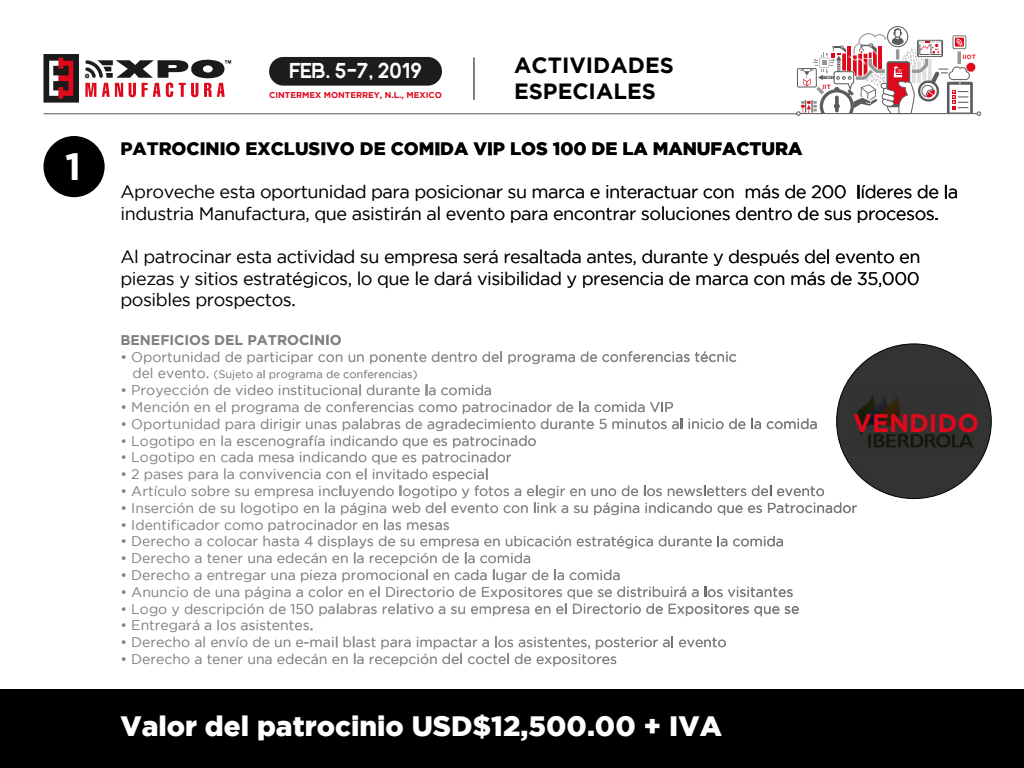
<style>
.page{position:relative;width:1024px;height:768px;background:#fff}
.page>*{position:absolute;margin:0;border:0;box-sizing:border-box;transform-origin:0 0}
.t1{font:700 38.1px "Gotham";color:#fff}
.t2{font:900 28px "Gotham";color:#fff}
.t3{font:700 25.4px "Gotham";color:#df091b}
.t4{font:700 22px/26.4px "Gotham";color:#000}
.t5{font:700 21.4px "Quantify";color:#fff}
.t6{font:18px/21.6px "Gotham";letter-spacing:-.025em;color:#000}
.t7{font:900 18px "Gotham";color:#000}
.t8{font:14px "Gotham";color:#808080}
.t9{font:700 14px "Gotham";color:#808080}
.t10{font:11px "Gotham";color:#808080}
.t11{font:700 8.4px "Gotham";color:#df091b}
.t12{font:5.9px "America Faster";letter-spacing:.05em;color:#e0081b}
.s1{font-size:14px}
</style>
<div class="page">
<div style="left:43px;top:54px;width:36px;height:49px;background:#191a19"></div>
<svg style="left:49px;top:58px;width:24px;height:41px"></svg>
<svg style="left:85px;top:59px;width:146px;height:38px"></svg>
<div style="left:269px;top:57px;width:173px;height:29px;background:#1d1d1b;border-radius:14px"></div>
<div style="left:887px;top:26px;width:21px;height:21px;border:1px solid #5d5c5c;border-radius:50%"></div>
<svg style="left:796px;top:28px;width:185px;height:88px"></svg>
<hr style="left:43px;top:114px;width:754px;height:1px;background:#ccc">
<hr style="left:43px;top:113px;width:754px;height:1px;background:#5d5c5c">
<hr style="left:473px;top:58px;width:1px;height:42px;background:#000">
<div style="left:43px;top:136px;width:62px;height:61px;background:#000;border-radius:50%"></div>
<svg style="left:161px;top:142px;width:79px;height:13px"></svg>
<svg style="left:247px;top:142px;width:107px;height:13px"></svg>
<svg style="left:361px;top:143px;width:24px;height:12px"></svg>
<svg style="left:391px;top:142px;width:114px;height:13px"></svg>
<svg style="left:511px;top:142px;width:36px;height:13px"></svg>
<svg style="left:553px;top:142px;width:33px;height:13px"></svg>
<svg style="left:593px;top:143px;width:24px;height:12px"></svg>
<svg style="left:624px;top:142px;width:24px;height:13px"></svg>
<svg style="left:654px;top:142px;width:148px;height:13px"></svg>
<svg style="left:161px;top:185px;width:53px;height:14px"></svg>
<svg style="left:221px;top:186px;width:33px;height:13px"></svg>
<svg style="left:261px;top:185px;width:104px;height:16px"></svg>
<svg style="left:373px;top:189px;width:35px;height:12px"></svg>
<svg style="left:416px;top:185px;width:86px;height:16px"></svg>
<svg style="left:508px;top:189px;width:18px;height:9px"></svg>
<svg style="left:533px;top:189px;width:51px;height:10px"></svg>
<svg style="left:591px;top:189px;width:9px;height:10px"></svg>
<svg style="left:607px;top:185px;width:91px;height:14px"></svg>
<svg style="left:704px;top:189px;width:30px;height:10px"></svg>
<svg style="left:746px;top:185px;width:33px;height:13px"></svg>
<svg style="left:785px;top:185px;width:21px;height:14px"></svg>
<svg style="left:812px;top:185px;width:34px;height:14px"></svg>
<svg style="left:858px;top:185px;width:53px;height:14px"></svg>
<svg style="left:918px;top:185px;width:20px;height:14px"></svg>
<svg style="left:945px;top:185px;width:12px;height:13px"></svg>
<svg style="left:161px;top:207px;width:32px;height:13px"></svg>
<svg style="left:201px;top:207px;width:108px;height:15px"></svg>
<svg style="left:315px;top:210px;width:31px;height:13px"></svg>
<svg style="left:353px;top:207px;width:68px;height:13px"></svg>
<svg style="left:427px;top:207px;width:13px;height:13px"></svg>
<svg style="left:447px;top:208px;width:57px;height:12px"></svg>
<svg style="left:511px;top:210px;width:36px;height:13px"></svg>
<svg style="left:554px;top:208px;width:82px;height:12px"></svg>
<svg style="left:642px;top:207px;width:88px;height:13px"></svg>
<svg style="left:736px;top:207px;width:56px;height:13px"></svg>
<svg style="left:798px;top:207px;width:21px;height:13px"></svg>
<svg style="left:825px;top:210px;width:26px;height:10px"></svg>
<svg style="left:858px;top:210px;width:79px;height:13px"></svg>
<svg style="left:161px;top:250px;width:758px;height:59px"></svg>
<svg style="left:162px;top:335px;width:47px;height:10px"></svg>
<svg style="left:216px;top:335px;width:27px;height:10px"></svg>
<svg style="left:249px;top:335px;width:92px;height:10px"></svg>
<svg style="left:161px;top:351px;width:696px;height:315px"></svg>
<div style="left:0;top:689px;width:1024px;height:79px;background:#000"></div>
<svg style="left:837px;top:344px;width:154px;height:155px;background:#30302e"></svg>
<h1 class="t1" style="left:65px;top:144px;width:18px">1</h1>
<h3 class="t5" style="left:289px;top:60px;width:134px">FEB. 5-7, 2019</h3>
<p class="t11" style="left:269px;top:90px;width:174px">CINTERMEX MONTERREY, N.L., MEXICO</p>
<h3 class="t4" style="left:514px;top:51px;width:161px">ACTIVIDADES<br>ESPECIALES</h3>
<p class="t12" style="left:822px;top:82px;width:10px">JIT</p>
<p class="t12" style="left:963px;top:52px;width:15px">IIOT</p>
<p class="t7" style="left:120px;top:138px;width:683px">PATROCINIO EXCLUSIVO DE COMIDA VIP LOS 100 DE LA MANUFACTURA</p>
<p class="t6" style="left:120px;top:181px;width:839px">Aproveche esta oportunidad para posicionar su marca e interactuar con más de 200 líderes de la industria Manufactura, que asistirán al evento para encontrar soluciones dentro de sus procesos.</p>
<p class="t6" style="left:120px;top:246px;width:802px;text-align:justify">Al patrocinar esta actividad su empresa será resaltada antes, durante y después del evento en piezas y sitios estratégicos, lo que le dará visibilidad y presencia de marca con más de 35,000 posibles prospectos.</p>
<p class="t9" style="left:120px;top:332px;width:223px">BENEFICIOS DEL PATROCINIO</p>
<p class="t8" style="left:120px;top:349px;width:618px">• Oportunidad de participar con un ponente dentro del programa de conferencias técnic</p>
<p class="t10" style="left:132px;top:368px;width:287px"><span class="s1">del evento.</span> (Sujeto al programa de conferencias)</p>
<p class="t8" style="left:120px;top:382px;width:373px">• Proyección de video institucional durante la comida</p>
<p class="t8" style="left:120px;top:399px;width:555px">• Mención en el programa de conferencias como patrocinador de la comida VIP</p>
<p class="t8" style="left:120px;top:416px;width:699px">• Oportunidad para dirigir unas palabras de agradecimiento durante 5 minutos al inicio de la comida</p>
<p class="t8" style="left:120px;top:433px;width:418px">• Logotipo en la escenografía indicando que es patrocinado</p>
<p class="t8" style="left:120px;top:450px;width:393px">• Logotipo en cada mesa indicando que es patrocinador</p>
<p class="t8" style="left:120px;top:466px;width:370px">• 2 pases para la convivencia con el invitado especial</p>
<p class="t8" style="left:120px;top:483px;width:706px">• Artículo sobre su empresa incluyendo logotipo y fotos a elegir en uno de los newsletters del evento</p>
<p class="t8" style="left:120px;top:500px;width:738px">• Inserción de su logotipo en la página web del evento con link a su página indicando que es Patrocinador</p>
<p class="t8" style="left:120px;top:517px;width:331px">• Identificador como patrocinador en las mesas</p>
<p class="t8" style="left:120px;top:534px;width:665px">• Derecho a colocar hasta 4 displays de su empresa en ubicación estratégica durante la comida</p>
<p class="t8" style="left:120px;top:550px;width:412px">• Derecho a tener una edecán en la recepción de la comida</p>
<p class="t8" style="left:120px;top:567px;width:502px">• Derecho a entregar una pieza promocional en cada lugar de la comida</p>
<p class="t8" style="left:120px;top:584px;width:674px">• Anuncio de una página a color en el Directorio de Expositores que se distribuirá a los visitantes</p>
<p class="t8" style="left:120px;top:601px;width:680px">• Logo y descripción de 150 palabras relativo a su empresa en el Directorio de Expositores que se</p>
<p class="t8" style="left:120px;top:618px;width:194px">• Entregará a los asistentes.</p>
<p class="t8" style="left:120px;top:634px;width:608px">• Derecho al envío de un e-mail blast para impactar a los asistentes, posterior al evento</p>
<p class="t8" style="left:120px;top:651px;width:498px">• Derecho a tener una edecán en la recepción del coctel de expositores</p>
<h3 class="t3" style="left:853px;top:408px;width:128px">VENDIDO</h3>
<h2 class="t2" style="left:120px;top:710px;width:603px">Valor del patrocinio USD$12,500.00 + IVA</h2>
</div>
